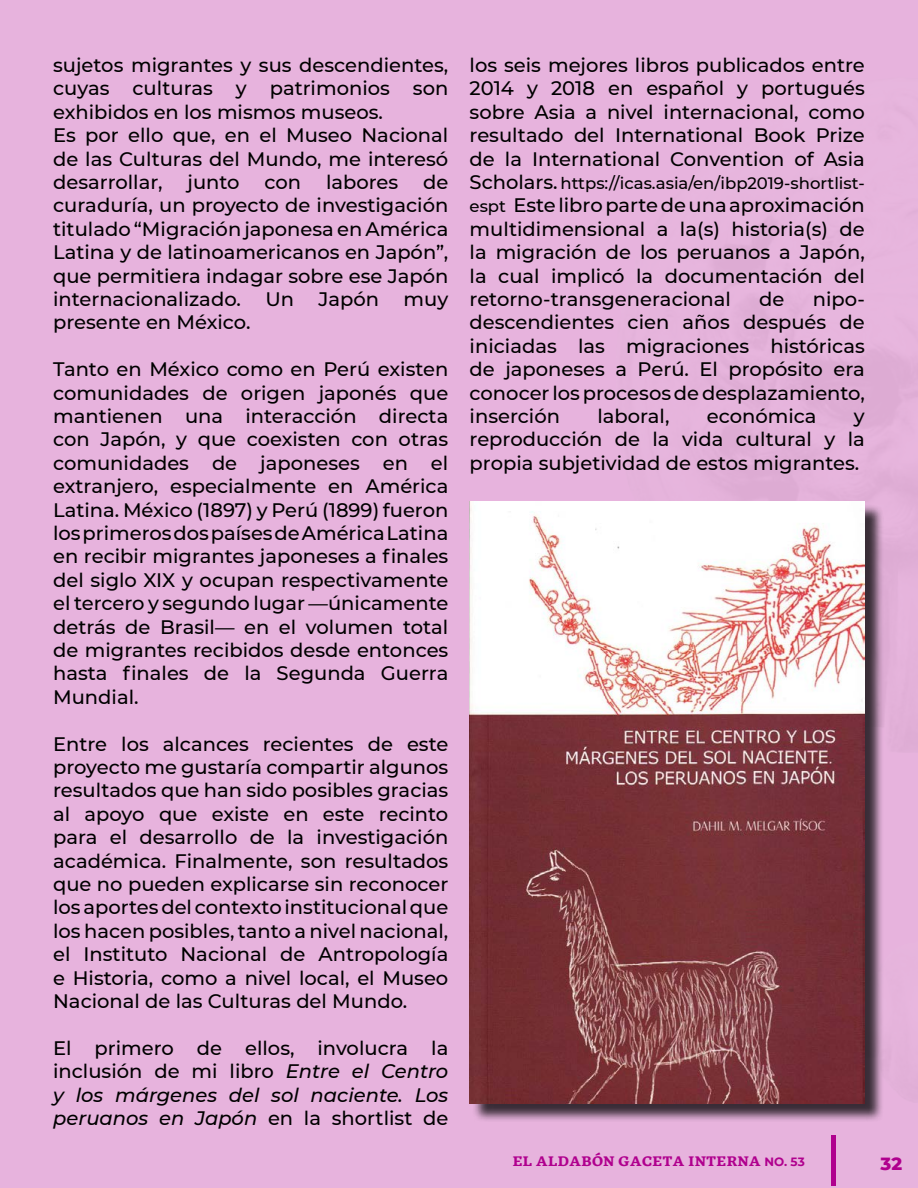
<style>
.page{position:relative;width:918px;height:1188px;background:#e7b3dd}
.page>*{position:absolute;margin:0;border:0;box-sizing:border-box;transform-origin:0 0}
.t1{font:500 19.5px/23.4px "Montserrat";color:#000;text-align:justify}
.t2{font:800 18px "Montserrat";color:#b0008e}
.t3{font:500 16.5px "Montserrat";color:#000}
.t4{font:700 12px "GMX";color:#b0008e}
.s1{font-style:italic}
.s2{font-size:19.5px}
.s3{font-size:16.5px}
.s4{font-family:"Montserrat"}
</style>
<div class="page">
<hr style="left:831px;top:1136px;width:4px;height:50px;background:#b0008e">
<div style="left:471px;top:503px;width:413px;height:619px;background:#000;opacity:.75"></div>
<img style="left:470px;top:502px;width:395px;height:601px">
<p class="t1" style="left:53px;top:53px;width:397px;text-align:left">sujetos migrantes y sus descendientes, cuyas culturas y patrimonios son exhibidos en los mismos museos.<br>Es por ello que, en el Museo Nacional de las Culturas del Mundo, me interesó desarrollar,</p>
<p class="t1" style="left:187px;top:170px;width:54px">junto</p>
<p class="t1" style="left:264px;top:170px;width:38px">con</p>
<p class="t1" style="left:326px;top:170px;width:74px">labores</p>
<p class="t1" style="left:53px;top:170px;width:397px;text-indent:370px">de curaduría, un proyecto de investigación titulado “Migración japonesa en América Latina y de latinoamericanos en Japón”, que permitiera indagar sobre ese Japón internacionalizado.</p>
<p class="t1" style="left:265px;top:287px;width:30px">Un</p>
<p class="t1" style="left:319px;top:287px;width:62px">Japón</p>
<p class="t1" style="left:404px;top:287px;width:46px">muy</p>
<p class="t1" style="left:53px;top:310px;width:199px">presente en México.</p>
<p class="t1" style="left:53px;top:357px;width:397px">Tanto en México como en Perú existen comunidades de origen japonés que mantienen una interacción directa con Japón, y que coexisten con otras comunidades de japoneses en el extranjero, especialmente en América Latina. México (1897) y Perú (1899) fueron los primeros dos países de América Latina en recibir migrantes japoneses a finales del siglo XIX y ocupan respectivamente el tercero y segundo lugar —únicamente detrás de Brasil— en el volumen total de migrantes recibidos desde entonces hasta finales de la Segunda Guerra Mundial.</p>
<p class="t1" style="left:53px;top:731px;width:397px">Entre los alcances recientes de este proyecto me gustaría compartir algunos resultados que han sido posibles gracias al apoyo que existe en este recinto para el desarrollo de la investigación académica. Finalmente, son resultados que no pueden explicarse sin reconocer los aportes del contexto institucional que los hacen posibles, tanto a nivel nacional, el Instituto Nacional de Antropología e Historia, como a nivel local, el Museo Nacional de las Culturas del Mundo.</p>
<p class="t1" style="left:53px;top:1035px;width:397px">El primero de ellos, involucra la inclusión de mi libro <span class="s1">Entre el Centro y los márgenes del sol naciente. Los peruanos en Japón</span> en la shortlist de</p>
<p class="t1" style="left:470px;top:53px;width:397px">los seis mejores libros publicados entre 2014 y 2018 en español y portugués sobre Asia a nivel internacional, como resultado del International Book Prize de la International Convention of Asia</p>
<p class="t3" style="left:470px;top:172px;width:397px"><span class="s2">Scholars.</span> https://icas.asia/en/ibp2019-shortlist-</p>
<p class="t1" style="left:470px;top:193px;width:397px"><span class="s3">espt</span> Este libro parte de una aproximación multidimensional a la(s) historia(s) de la migración de los peruanos a Japón, la cual implicó la documentación del retorno-transgeneracional</p>
<p class="t1" style="left:470px;top:287px;width:397px;text-indent:343px">nipo&shy;descendientes cien años después de iniciadas las migraciones históricas de japoneses a Perú. El propósito era conocer los procesos de desplazamiento, inserción</p>
<p class="t1" style="left:759px;top:287px;width:27px">de</p>
<p class="t1" style="left:597px;top:404px;width:74px">laboral,</p>
<p class="t1" style="left:707px;top:404px;width:111px">económica</p>
<p class="t1" style="left:470px;top:404px;width:397px;text-indent:384px">y reproducción de la vida cultural y la propia subjetividad de estos migrantes.</p>
<p class="t4" style="left:512px;top:1153px;width:294px">EL ALDABÓN GACETA INTERNA <span class="s4">NO. 53</span></p>
<p class="t2" style="left:881px;top:1151px;width:23px">32</p>
</div>
